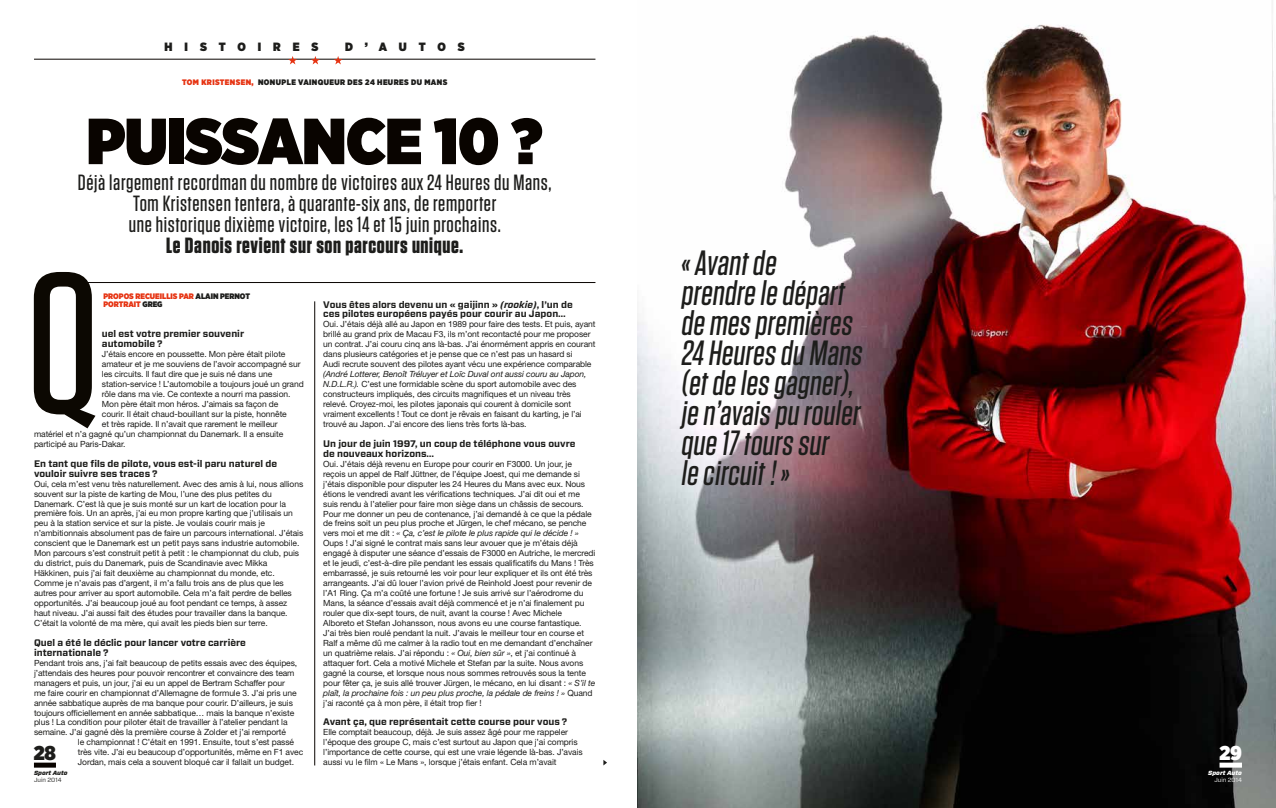
<style>
.page{position:relative;width:1276px;height:808px;background:#fff}
.page>*{position:absolute;margin:0;border:0;box-sizing:border-box;transform-origin:0 0}
.t1{font:500 200px "Tungsten";color:#0c0802}
.t2{font:900 65px "Gotham Narrow";letter-spacing:-.01em;color:#090400}
.t3{font:500 35px/30px "Tungsten";color:#1d1d1b}
.t4{font:500 22px/21px "Tungsten";letter-spacing:.03em;color:#1d1d1b;text-align:center}
.t5{font:700 22px "Tungsten";letter-spacing:.03em;color:#1d1d1b}
.t6{font:900 20px "Gotham Narrow";color:#fff}
.t7{font:900 20px "Gotham Narrow";color:#1d1d1b}
.t8{font:900 12px "Gotham Narrow";letter-spacing:1em;color:#1d1d1b}
.t9{font:700 9.5px/9.9px "Forza";color:#1d1d1b}
.t10{font:8.5px/10px "Helvetica Neue LT Std";letter-spacing:-.01em;color:#1d1d1b}
.t11{font:900 8px "Gotham Narrow";letter-spacing:.05em;color:#1d1d1b}
.t12{font:900 8px/8px "Gotham Narrow";color:#e63312}
.t13{font:italic 900 6px "Forza";color:#fff}
.t14{font:italic 900 6px "Forza";color:#1d1d1b}
.t15{font:6px "Forza";color:#fff}
.t16{font:6px "Forza";color:#1d1d1b}
.s1{color:#e63312}
.s2{color:#1d1d1b}
.s3{font-style:italic}
</style>
<div class="page">
<img style="left:638px;top:0;width:638px;height:808px">
<hr style="left:314px;top:301px;width:1px;height:464px;background:#090400">
<hr style="left:60px;top:282px;width:535px;height:1px;background:#090400">
<svg style="left:603px;top:760px;width:4px;height:5px"></svg>
<hr style="left:34px;top:59px;width:561px;height:1px;background:#090400">
<svg style="left:288px;top:56px;width:55px;height:8px"></svg>
<div style="left:1219px;top:763px;width:23px;height:5px;background:#fff"></div>
<div style="left:34px;top:763px;width:22px;height:5px;background:#090400"></div>
<h3 class="t8" style="left:165px;top:39px;width:156px">HISTOIRES</h3>
<h3 class="t8" style="left:345px;top:39px;width:121px">D’AUTOS</h3>
<p class="t11" style="left:182px;top:77px;width:267px"><span class="s1">TOM KRISTENSEN,</span> NONUPLE VAINQUEUR DES 24 HEURES DU MANS</p>
<h2 class="t2" style="left:87px;top:97px;width:457px">PUISSANCE 10 ?</h2>
<h3 class="t4" style="left:78px;top:172px;width:475px">Déjà largement recordman du nombre de victoires aux 24 Heures du Mans,<br>Tom Kristensen tentera, à quarante-six ans, de remporter<br>une historique dixième victoire, les 14 et 15 juin prochains.</h3>
<h3 class="t5" style="left:166px;top:234px;width:298px">Le Danois revient sur son parcours unique.</h3>
<h1 class="t1" style="left:27px;top:240px;width:74px">Q</h1>
<p class="t12" style="left:103px;top:292px;width:148px">PROPOS RECUEILLIS PAR <span class="s2">ALAIN PERNOT<br></span>PORTRAIT <span class="s2">GREG</span></p>
<p class="t9" style="left:102px;top:329px;width:144px">uel est votre premier souvenir automobile ?</p>
<p class="t10" style="left:102px;top:349px;width:185px">J’étais encore en poussette. Mon père était pilote</p>
<p class="t10" style="left:102px;top:359px;width:200px">amateur et je me souviens de l’avoir accompagné sur</p>
<p class="t10" style="left:102px;top:369px;width:172px">les circuits. Il faut dire que je suis né dans une</p>
<p class="t10" style="left:102px;top:379px;width:203px">station-service ! L’automobile a toujours joué un grand</p>
<p class="t10" style="left:102px;top:389px;width:190px">rôle dans ma vie. Ce contexte a nourri ma passion.</p>
<p class="t10" style="left:102px;top:399px;width:178px">Mon père était mon héros. J’aimais sa façon de</p>
<p class="t10" style="left:102px;top:409px;width:186px">courir. Il était chaud-bouillant sur la piste, honnête</p>
<p class="t10" style="left:102px;top:419px;width:177px">et très rapide. Il n’avait que rarement le meilleur</p>
<p class="t10" style="left:34px;top:429px;width:251px">matériel et n’a gagné qu’un championnat du Danemark. Il a ensuite</p>
<p class="t10" style="left:34px;top:439px;width:93px">participé au Paris-Dakar.</p>
<p class="t9" style="left:34px;top:459px;width:244px">En tant que fils de pilote, vous est-il paru naturel de vouloir suivre ses traces ?</p>
<p class="t10" style="left:34px;top:478px;width:271px">Oui, cela m’est venu très naturellement. Avec des amis à lui, nous allions souvent sur la piste de karting de Mou, l’une des plus petites du Danemark. C’est là que je suis monté sur un kart de location pour la première fois. Un an après, j’ai eu mon propre karting que j’utilisais un peu à la station service et sur la piste. Je voulais courir mais je n’ambitionnais absolument pas de faire un parcours international. J’étais conscient que le Danemark est un petit pays sans industrie automobile.<br>Mon parcours s’est construit petit à petit : le championnat du club, puis du district, puis du Danemark, puis de Scandinavie avec Mikka Häkkinen, puis j’ai fait deuxième au championnat du monde, etc.<br>Comme je n’avais pas d’argent, il m’a fallu trois ans de plus que les autres pour arriver au sport automobile. Cela m’a fait perdre de belles opportunités. J’ai beaucoup joué au foot pendant ce temps, à assez haut niveau. J’ai aussi fait des études pour travailler dans la banque.<br>C’était la volonté de ma mère, qui avait les pieds bien sur terre.</p>
<p class="t9" style="left:34px;top:638px;width:213px">Quel a été le déclic pour lancer votre carrière internationale ?</p>
<p class="t10" style="left:34px;top:658px;width:265px">Pendant trois ans, j’ai fait beaucoup de petits essais avec des équipes,</p>
<p class="t10" style="left:34px;top:667px;width:262px">j’attendais des heures pour pouvoir rencontrer et convaincre des team</p>
<p class="t10" style="left:34px;top:677px;width:252px">managers et puis, un jour, j’ai eu un appel de Bertram Schaffer pour</p>
<p class="t10" style="left:34px;top:687px;width:264px">me faire courir en championnat d’Allemagne de formule 3. J’ai pris une</p>
<p class="t10" style="left:34px;top:697px;width:260px">année sabbatique auprès de ma banque pour courir. D’ailleurs, je suis</p>
<p class="t10" style="left:34px;top:707px;width:262px">toujours officiellement en année sabbatique… mais la banque n’existe</p>
<p class="t10" style="left:34px;top:717px;width:255px">plus ! La condition pour piloter était de travailler à l’atelier pendant la</p>
<p class="t10" style="left:34px;top:727px;width:254px">semaine. J’ai gagné dès la première course à Zolder et j’ai remporté</p>
<p class="t10" style="left:78px;top:737px;width:218px">le championnat ! C’était en 1991. Ensuite, tout s’est passé</p>
<p class="t10" style="left:78px;top:747px;width:227px">très vite. J’ai eu beaucoup d’opportunités, même en F1 avec</p>
<p class="t10" style="left:78px;top:757px;width:218px">Jordan, mais cela a souvent bloqué car il fallait un budget.</p>
<h3 class="t7" style="left:34px;top:739px;width:24px">28</h3>
<p class="t14" style="left:34px;top:769px;width:35px">Sport Auto</p>
<p class="t16" style="left:34px;top:776px;width:29px">Juin 2014</p>
<p class="t9" style="left:323px;top:299px;width:251px">Vous êtes alors devenu un « gaijinn » <span class="s3">(rookie)</span>, l’un de ces pilotes européens payés pour courir au Japon…</p>
<p class="t10" style="left:323px;top:319px;width:274px">Oui. J’étais déjà allé au Japon en 1989 pour faire des tests. Et puis, ayant brillé au grand prix de Macau F3, ils m’ont recontacté pour me proposer un contrat. J’ai couru cinq ans là-bas. J’ai énormément appris en courant dans plusieurs catégories et je pense que ce n’est pas un hasard si<br>Audi recrute souvent des pilotes ayant vécu une expérience comparable</p>
<p class="t10" style="left:323px;top:369px;width:265px"><span class="s3">(André Lotterer, Benoît Tréluyer et Loïc Duval ont aussi couru au Japon, N.D.L.R.).</span> C’est une formidable scène du sport automobile avec des constructeurs impliqués, des circuits magnifiques et un niveau très relevé. Croyez-moi, les pilotes japonais qui courent à domicile sont vraiment excellents ! Tout ce dont je rêvais en faisant du karting, je l’ai trouvé au Japon. J’ai encore des liens très forts là-bas.</p>
<p class="t9" style="left:323px;top:439px;width:254px">Un jour de juin 1997, un coup de téléphone vous ouvre de nouveaux horizons…</p>
<p class="t10" style="left:323px;top:459px;width:274px">Oui. J’étais déjà revenu en Europe pour courir en F3000. Un jour, je reçois un appel de Ralf Jüttner, de l’équipe Joest, qui me demande si j’étais disponible pour disputer les 24 Heures du Mans avec eux. Nous étions le vendredi avant les vérifications techniques. J’ai dit oui et me suis rendu à l’atelier pour faire mon siège dans un châssis de secours.<br>Pour me donner un peu de contenance, j’ai demandé à ce que la pédale de freins soit un peu plus proche et Jürgen, le chef mécano, se penche vers moi et me dit : <span class="s3">« Ça, c’est le pilote le plus rapide qui le décide ! » </span>Oups ! J’ai signé le contrat mais sans leur avouer que je m’étais déjà engagé à disputer une séance d’essais de F3000 en Autriche, le mercredi et le jeudi, c’est-à-dire pile pendant les essais qualificatifs du Mans ! Très embarrassé, je suis retourné les voir pour leur expliquer et ils ont été très arrangeants. J’ai dû louer l’avion privé de Reinhold Joest pour revenir de l’A1 Ring. Ça m’a coûté une fortune ! Je suis arrivé sur l’aérodrome du Mans, la séance d’essais avait déjà commencé et je n’ai finalement pu rouler que dix-sept tours, de nuit, avant la course ! Avec Michele Alboreto et Stefan Johansson, nous avons eu une course fantastique.<br>J’ai très bien roulé pendant la nuit. J’avais le meilleur tour en course et Ralf a même dû me calmer à la radio tout en me demandant d’enchaîner un quatrième relais. J’ai répondu : <span class="s3">« Oui, bien sûr »</span>, et j’ai continué à attaquer fort. Cela a motivé Michele et Stefan par la suite. Nous avons gagné la course, et lorsque nous nous sommes retrouvés sous la tente pour fêter ça, je suis allé trouver Jürgen, le mécano, en lui disant : <span class="s3">« S’il te plaît, la prochaine fois : un peu plus proche, la pédale de freins ! »</span> Quand j’ai raconté ça à mon père, il était trop fier !</p>
<p class="t9" style="left:323px;top:717px;width:245px">Avant ça, que représentait cette course pour vous ?</p>
<p class="t10" style="left:323px;top:727px;width:261px">Elle comptait beaucoup, déjà. Je suis assez âgé pour me rappeler l’époque des groupe C, mais c’est surtout au Japon que j’ai compris l’importance de cette course, qui est une vraie légende là-bas. J’avais aussi vu le film « Le Mans », lorsque j’étais enfant. Cela m’avait</p>
<h3 class="t3" style="left:680px;top:249px;width:187px">«Avantde prendre le départ de mes premières<br>24 Heures du Mans (etde les gagner), je n’avais pu rouler que 17 tours sur<br>le circuit!»</h3>
<h3 class="t6" style="left:1219px;top:739px;width:24px">29</h3>
<p class="t13" style="left:1208px;top:769px;width:35px">Sport Auto</p>
<p class="t15" style="left:1214px;top:776px;width:29px">Juin 2014</p>
</div>
